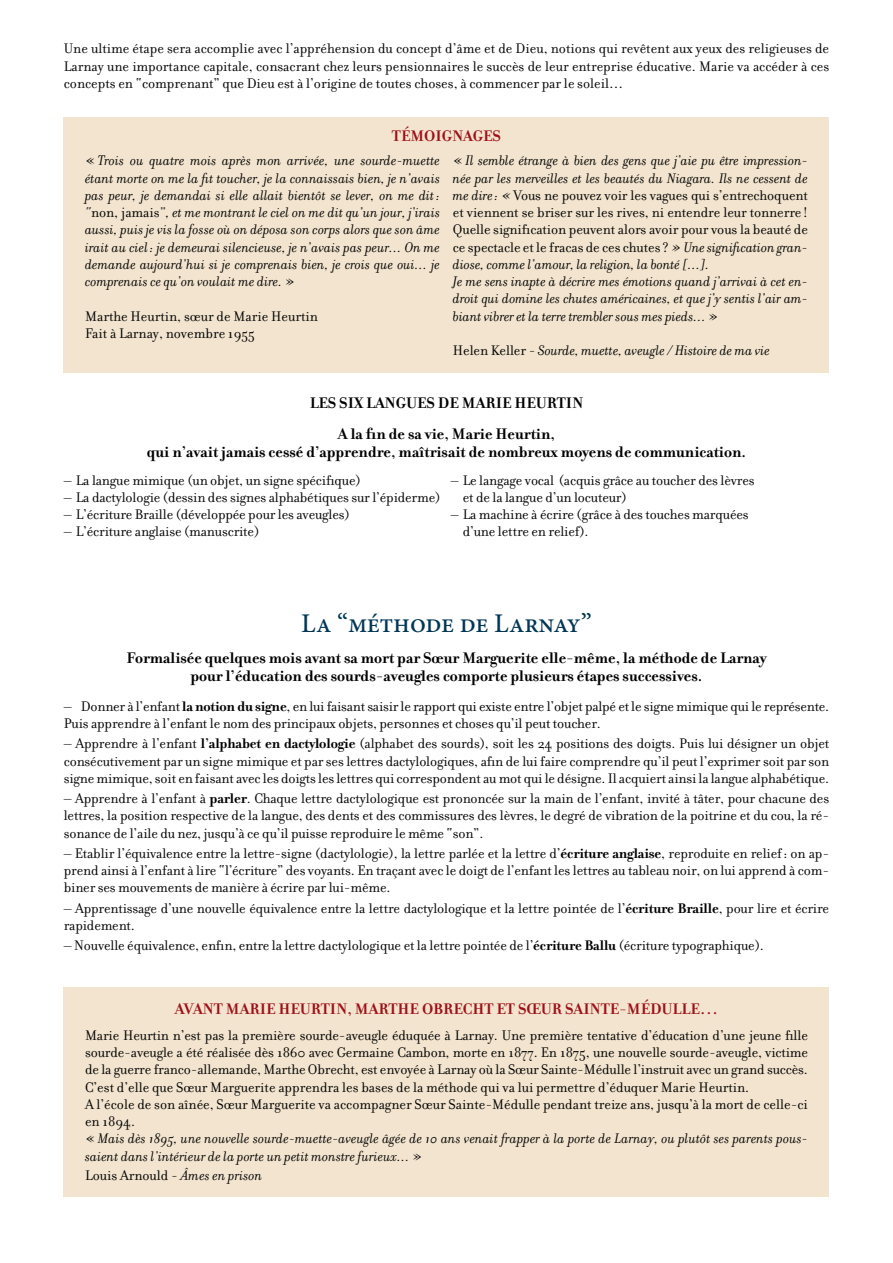
<style>
.page{position:relative;width:893px;height:1263px;background:#fff}
.page>*{position:absolute;margin:0;border:0;box-sizing:border-box;transform-origin:0 0}
.t1{font:500 27px "Minion Pro";letter-spacing:-.015em;color:#003755}
.t2{font:700 16.5px/18.8px "Filosofia";color:#000;text-align:center}
.t3{font:700 16.5px "Filosofia";letter-spacing:.135em;color:#9e1019}
.t4{font:700 16.5px "Filosofia";color:#9e1019}
.t5{font:15px/17.2px "Filosofia";letter-spacing:-.01em;color:#000}
.t6{font:italic 15px/17.2px "Filosofia";letter-spacing:-.005em;color:#000;text-align:justify}
.s1{font-style:normal}
.s2{font-weight:700}
.s3{font-style:italic}
</style>
<div class="page">
<div style="left:64px;top:988px;width:765px;height:209px;background:#f2e4ce"></div>
<div style="left:64px;top:117px;width:765px;height:255px;background:#f2e4ce"></div>
<p class="t5" style="left:64px;top:40px;width:767px;text-align:justify">Une ultime étape sera accomplie avec l’appréhension du concept d’âme et de Dieu, notions qui revêtent aux yeux des religieuses de Larnay une importance capitale, consacrant chez leurs pensionnaires le succès de leur entreprise éducative. Marie va accéder à ces concepts en “comprenant” que Dieu est à l’origine de toutes choses, à commencer par le soleil…</p>
<p class="t4" style="left:392px;top:126px;width:111px">Témoignages</p>
<p class="t6" style="left:453px;top:152px;width:357px;text-align:left"><span class="s1">«</span> Il semble étrange à bien des gens que j’aie pu être impression&shy;née par les merveilles et les beautés du Niagara. Ils ne cessent de me dire: « <span class="s1">Vous ne pouvez voir les vagues qui s’entrechoquent et viennent se briser sur les rives, ni entendre leur tonnerre !<br>Quelle signification peuvent alors avoir pour vous la beauté de ce spectacle et le fracas de ces chutes?</span> » Une signification gran&shy;diose, comme l’amour, la religion, la bonté […].<br>Je me sens inapte à décrire mes émotions quand j’arrivai à cet en&shy;droit qui domine les chutes américaines, et que j’y sentis l’air am&shy;biant vibrer et la terre trembler sous mes pieds… <span class="s1">»</span></p>
<p class="t6" style="left:453px;top:342px;width:319px"><span class="s1">Helen Keller -</span> Sourde, muette, aveugle / Histoire de ma vie</p>
<p class="t2" style="left:310px;top:387px;width:275px;line-height:30.8px">Les six langues de Marie Heurtin<br>A la fin de sa vie, Marie Heurtin,</p>
<p class="t2" style="left:147px;top:443px;width:601px">qui n’avait jamais cessé d’apprendre, maîtrisait de nombreux moyens de communication.</p>
<p class="t6" style="left:85px;top:152px;width:357px"><span class="s1">«</span> Trois ou quatre mois après mon arrivée, une sourde-muette étant morte on me la fit toucher, je la connaissais bien, je n’avais pas peur, je demandai si elle allait bientôt se lever, on me dit: “<span class="s1">non, jamais</span>”, et me montrant le ciel on me dit qu’un jour, j’irais aussi, puis je vis la fosse où on déposa son corps alors que son âme irait au ciel: je demeurai silencieuse, je n’avais pas peur… On me demande aujourd’hui si je comprenais bien, je crois que oui… je comprenais ce qu’on voulait me dire. <span class="s1">»</span></p>
<p class="t5" style="left:85px;top:307px;width:234px">Marthe Heurtin, sœur de Marie Heurtin<br>Fait à Larnay, novembre 1955</p>
<p class="t5" style="left:64px;top:472px;width:299px">– La langue mimique (un objet, un signe spécifique)</p>
<p class="t5" style="left:64px;top:489px;width:378px">– La dactylologie (dessin des signes alphabétiques sur l’épiderme)</p>
<p class="t5" style="left:64px;top:506px;width:288px">– L’écriture Braille (développée pour les aveugles)</p>
<p class="t5" style="left:64px;top:523px;width:197px">– L’écriture anglaise (manuscrite)</p>
<p class="t5" style="left:463px;top:472px;width:293px;text-indent:-12px">– Le langage vocal (acquis grâce au toucher des lèvres et de la langue d’un locuteur)</p>
<p class="t5" style="left:463px;top:506px;width:287px;text-indent:-12px">– La machine à écrire (grâce à des touches marquées d’une lettre en relief).</p>
<h1 class="t1" style="left:301px;top:605px;width:292px">La “méthode de Larnay”</h1>
<p class="t2" style="left:126px;top:648px;width:642px">Formalisée quelques mois avant sa mort par Sœur Marguerite elle-même, la méthode de Larnay pour l’éducation des sourds-aveugles comporte plusieurs étapes successives.</p>
<p class="t5" style="left:64px;top:698px;width:767px">– Donner à l’enfant <span class="s2">la notion du signe</span>, en lui faisant saisir le rapport qui existe entre l’objet palpé et le signe mimique qui le représente.<br>Puis apprendre à l’enfant le nom des principaux objets, personnes et choses qu’il peut toucher.</p>
<p class="t5" style="left:64px;top:735px;width:767px;text-align:justify">– Apprendre à l’enfant <span class="s2">l’alphabet en dactylologie</span> (alphabet des sourds), soit les 24 positions des doigts. Puis lui désigner un objet consécutivement par un signe mimique et par ses lettres dactylologiques, afin de lui faire comprendre qu’il peut l’exprimer soit par son signe mimique, soit en faisant avec les doigts les lettres qui correspondent au mot qui le désigne. Il acquiert ainsi la langue alphabétique.</p>
<p class="t5" style="left:64px;top:790px;width:767px;text-align:justify">– Apprendre à l’enfant à <span class="s2">parler</span>. Chaque lettre dactylologique est prononcée sur la main de l’enfant, invité à tâter, pour chacune des lettres, la position respective de la langue, des dents et des commissures des lèvres, le degré de vibration de la poitrine et du cou, la ré&shy;sonance de l’aile du nez, jusqu’à ce qu’il puisse reproduire le même “son”.</p>
<p class="t5" style="left:64px;top:845px;width:767px;text-align:justify">– Etablir l’équivalence entre la lettre-signe (dactylologie), la lettre parlée et la lettre d’<span class="s2">écriture anglaise</span>, reproduite en relief: on ap&shy;prend ainsi à l’enfant à lire “l’écriture” des voyants. En traçant avec le doigt de l’enfant les lettres au tableau noir, on lui apprend à com&shy;biner ses mouvements de manière à écrire par lui-même.</p>
<p class="t5" style="left:64px;top:899px;width:767px">– Apprentissage d’une nouvelle équivalence entre la lettre dactylologique et la lettre pointée de l’<span class="s2">écriture Braille</span>, pour lire et écrire rapidement.</p>
<p class="t5" style="left:64px;top:937px;width:702px">– Nouvelle équivalence, enfin, entre la lettre dactylologique et la lettre pointée de l’<span class="s2">écriture Ballu</span> (écriture typographique).</p>
<p class="t3" style="left:175px;top:999px;width:545px">Avant Marie Heurtin, Marthe Obrecht et Sœur Sainte-Médulle…</p>
<p class="t5" style="left:85px;top:1027px;width:724px">Marie Heurtin n’est pas la première sourde-aveugle éduquée à Larnay. Une première tentative d’éducation d’une jeune fille sourde-aveugle a été réalisée dès 1860 avec Germaine Cambon, morte en 1877. En 1875, une nouvelle sourde-aveugle, victime de la guerre franco-allemande, Marthe Obrecht, est envoyée à Larnay où la Sœur Sainte-Médulle l’instruit avec un grand succès.<br>C’est d’elle que Sœur Marguerite apprendra les bases de la méthode qui va lui permettre d’éduquer Marie Heurtin.<br>A l’école de son aînée, Sœur Marguerite va accompagner Sœur Sainte-Médulle pendant treize ans, jusqu’à la mort de celle-ci en 1894.<br>« <span class="s3">Mais dès 1895, une nouvelle sourde-muette-aveugle âgée de 10 ans venait frapper à la porte de Larnay, ou plutôt ses parents pous&shy;saient dans l’intérieur de la porte un petit monstre furieux…</span> »</p>
<p class="t5" style="left:85px;top:1167px;width:179px">Louis Arnould - <span class="s3">Âmes en prison</span></p>
</div>
